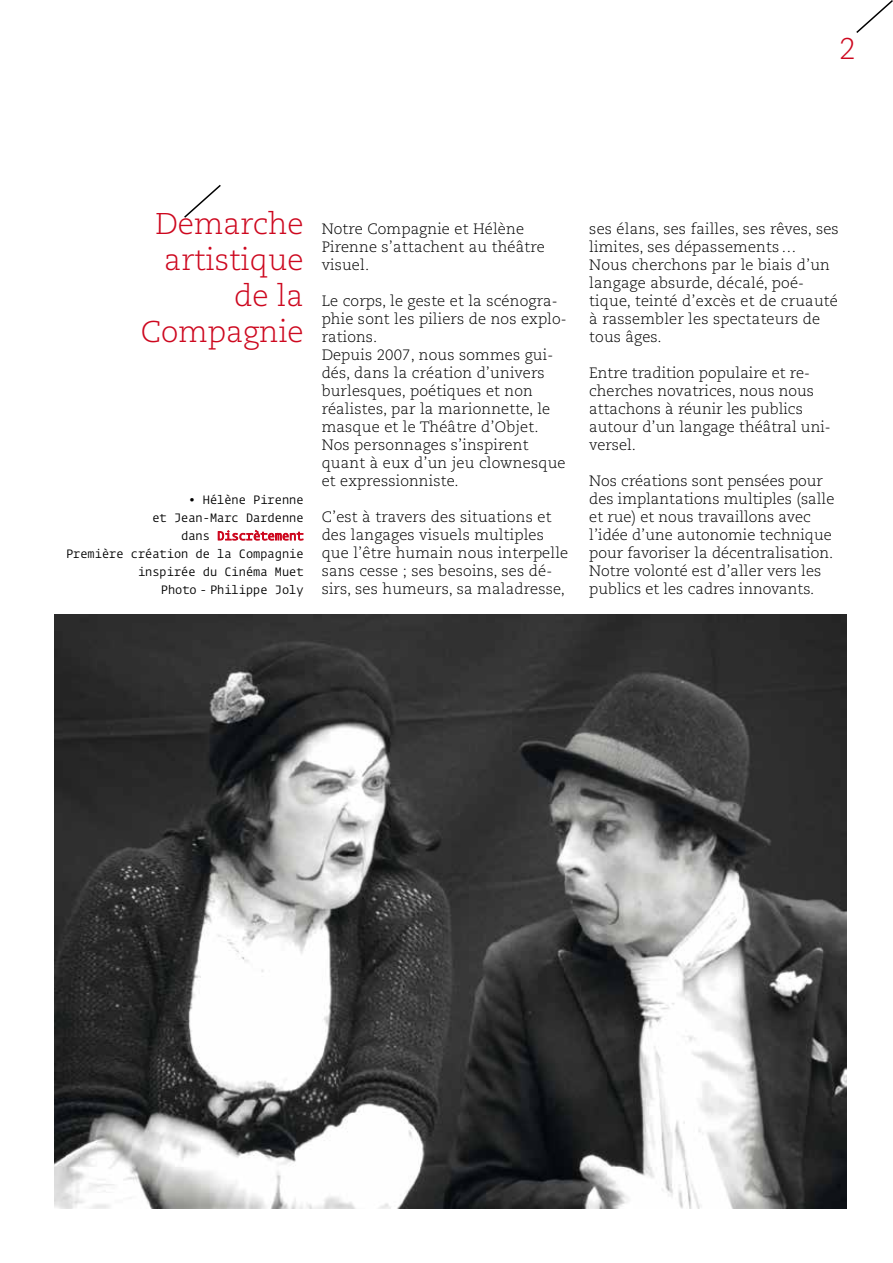
<style>
.page{position:relative;width:893px;height:1263px;background:#fff}
.page>*{position:absolute;margin:0;border:0;box-sizing:border-box;transform-origin:0 0}
.t1{font:300 30px/36px "Caecilia LT Std";color:#cd071e;text-align:right}
.t2{font:300 15px/18px "Caecilia LT Std";letter-spacing:.01em;color:#000}
.t3{font:12px/18px "Fedra Mono";color:#000;text-align:right}
.s1{color:#cd071e}
</style>
<div class="page">
<svg style="left:218px;top:530px;width:86px;height:11px"></svg>
<img style="left:54px;top:615px;width:792px;height:594px">
<svg style="left:184px;top:184px;width:37px;height:34px"></svg>
<svg style="left:856px;top:0;width:37px;height:33px"></svg>
<h1 class="t1" style="left:839px;top:32px;width:18px">2</h1>
<h1 class="t1" style="left:141px;top:206px;width:164px">Demarche artistique de la<br>Compagnie</h1>
<p class="t3" style="left:66px;top:491px;width:239px">• Hélène Pirenne<br>et Jean-Marc Dardenne<br>dans <span class="s1">Discrètement<br></span>Première création de la Compagnie inspirée du Cinéma Muet<br>Photo - Philippe Joly</p>
<p class="t2" style="left:322px;top:220px;width:225px">Notre Compagnie et Hélène<br>Pirenne s’attachent au théâtre visuel.</p>
<p class="t2" style="left:322px;top:292px;width:247px">Le corps, le geste et la scénogra&shy;phie sont les piliers de nos explo&shy;rations.<br>Depuis 2007, nous sommes gui&shy;dés, dans la création d’univers burlesques, poétiques et non réalistes, par la marionnette, le masque et le Théâtre d’Objet.<br>Nos personnages s’inspirent quant à eux d’un jeu clownesque et expressionniste.</p>
<p class="t2" style="left:322px;top:508px;width:248px">C’est à travers des situations et des langages visuels multiples que l’être humain nous interpelle sans cesse ; ses besoins, ses dé&shy;sirs, ses humeurs, sa maladresse,</p>
<p class="t2" style="left:589px;top:220px;width:251px">ses élans, ses failles, ses rêves, ses limites, ses dépassements…<br>Nous cherchons par le biais d’un langage absurde, décalé, poé&shy;tique, teinté d’excès et de cruauté à rassembler les spectateurs de tous âges.</p>
<p class="t2" style="left:589px;top:364px;width:243px">Entre tradition populaire et re&shy;cherches novatrices, nous nous attachons à réunir les publics autour d’un langage théâtral uni&shy;versel.</p>
<p class="t2" style="left:589px;top:472px;width:247px">Nos créations sont pensées pour des implantations multiples (salle et rue) et nous travaillons avec l’idée d’une autonomie technique pour favoriser la décentralisation.<br>Notre volonté est d’aller vers les publics et les cadres innovants.</p>
</div>
